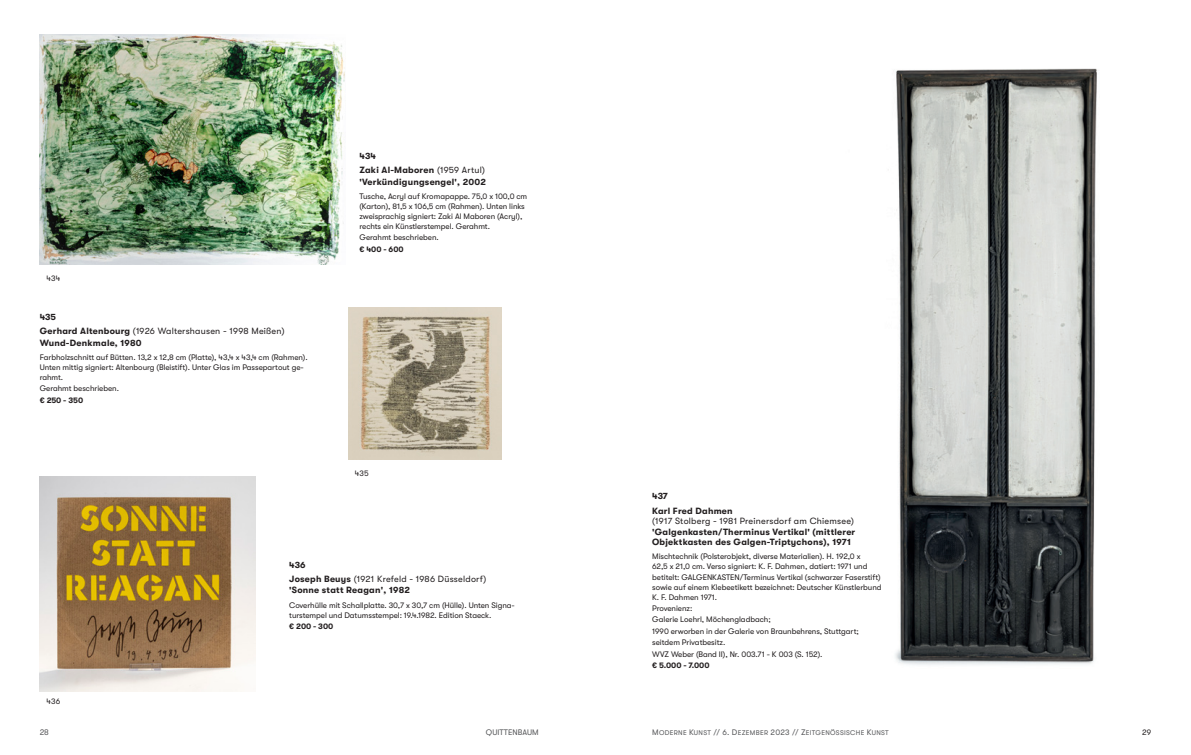
<style>
.page{position:relative;width:1191px;height:755px;background:#fff}
.page>*{position:absolute;margin:0;border:0;box-sizing:border-box;transform-origin:0 0}
.Objekt{font:700 9px/10px "GT Walsheim";letter-spacing:.025em;color:#231f20}
.Hersteller{font:9px/10px "GT Walsheim";letter-spacing:.025em;color:#231f20}
.Hersteller-2{font:700 9px "GT Walsheim";letter-spacing:.025em;color:#231f20}
.Fließ_neu{font:8px/10px "GT Walsheim";letter-spacing:-.005em;color:#231f20}
.Fließ_neu-2{font:700 8px "GT Walsheim";letter-spacing:-.005em;color:#231f20}
.t1{font:8px "GT Walsheim";letter-spacing:.005em;color:#57585a}
.t2{font:8px "GT Walsheim Regular SC850";color:#231f20}
.t3{font:6.8px "GT Walsheim Regular SC850";letter-spacing:.045em;color:#57585a}
.s1{font-weight:700}
.s2{font-weight:400}
.s3{font-size:8px}
.s4{font-family:"GT Walsheim";font-size:8px}
</style>
<div class="page">
<img style="left:895px;top:68px;width:202px;height:597px">
<img style="left:40px;top:34px;width:305px;height:230px">
<img style="left:348px;top:307px;width:154px;height:152px">
<img style="left:40px;top:476px;width:215px;height:215px">
<p class="Fließ_neu" style="left:47px;top:273px;width:15px">434</p>
<p class="Objekt" style="left:40px;top:311px;width:18px">435</p>
<p class="Hersteller" style="left:40px;top:326px;width:246px"><span class="s1">Gerhard Altenbourg</span> (1926 Waltershausen - 1998 Meißen)</p>
<p class="Objekt" style="left:40px;top:337px;width:103px">Wund-Denkmale, 1980</p>
<p class="Fließ_neu" style="left:40px;top:352px;width:269px">Farbholzschnitt auf Bütten. 13,2 x 12,8 cm (Platte), 43,4 x 43,4 cm (Rahmen).<br>Unten mittig signiert: Altenbourg (Bleistift). Unter Glas im Passepartout ge&shy;rahmt.</p>
<p class="Fließ_neu" style="left:40px;top:383px;width:81px">Gerahmt beschrieben.</p>
<p class="Fließ_neu-2" style="left:40px;top:395px;width:45px">€ 250 - 350</p>
<p class="Objekt" style="left:359px;top:151px;width:18px">434</p>
<p class="Hersteller-2" style="left:359px;top:165px;width:127px">Zaki Al-Maboren <span class="s2">(1959 Artul)</span></p>
<p class="Objekt" style="left:359px;top:176px;width:128px">'Verkündigungsengel', 2002</p>
<p class="Fließ_neu" style="left:359px;top:191px;width:169px">Tusche, Acryl auf Kromapappe. 75,0 x 100,0 cm (Karton), 81,5 x 106,5 cm (Rahmen). Unten links zweisprachig signiert: Zaki Al Maboren (Acryl), rechts ein Künstlerstempel. Gerahmt.</p>
<p class="Fließ_neu" style="left:359px;top:232px;width:81px">Gerahmt beschrieben.</p>
<p class="Fließ_neu-2" style="left:359px;top:244px;width:46px">€ 400 - 600</p>
<p class="Fließ_neu" style="left:355px;top:468px;width:15px">435</p>
<p class="Objekt" style="left:289px;top:559px;width:18px">436</p>
<p class="Hersteller" style="left:289px;top:573px;width:199px"><span class="s1">Joseph Beuys</span> (1921 Krefeld - 1986 Düsseldorf)</p>
<p class="Objekt" style="left:289px;top:584px;width:122px">'Sonne statt Reagan', 1982</p>
<p class="Fließ_neu" style="left:289px;top:599px;width:227px">Coverhülle mit Schallplatte. 30,7 x 30,7 cm (Hülle). Unten Signa&shy;turstempel und Datumsstempel: 19.4.1982. Edition Staeck.</p>
<p class="Fließ_neu-2" style="left:289px;top:621px;width:46px">€ 200 - 300</p>
<p class="Objekt" style="left:652px;top:491px;width:17px">437</p>
<p class="Hersteller" style="left:652px;top:505px;width:203px"><span class="s1">Karl Fred Dahmen<br></span>(1917 Stolberg - 1981 Preinersdorf am Chiemsee)</p>
<p class="Objekt" style="left:652px;top:526px;width:205px">'Galgenkasten/Therminus Vertikal' (mittlerer<br>Objektkasten des Galgen-Triptychons), 1971</p>
<p class="Fließ_neu" style="left:652px;top:551px;width:231px">Mischtechnik (Polsterobjekt, diverse Materialien). H. 192,0 x<br>62,5 x 21,0 cm. Verso signiert: K. F. Dahmen, datiert: 1971 und betitelt: GALGENKASTEN/Terminus Vertikal (schwarzer Faserstift) sowie auf einem Klebeetikett bezeichnet: Deutscher Künstlerbund K. F. Dahmen 1971.</p>
<p class="Fließ_neu" style="left:652px;top:602px;width:42px">Provenienz:</p>
<p class="Fließ_neu" style="left:652px;top:614px;width:120px">Galerie Loehrl, Möchengladbach;</p>
<p class="Fließ_neu" style="left:652px;top:625px;width:208px">1990 erworben in der Galerie von Braunbehrens, Stuttgart;</p>
<p class="Fließ_neu" style="left:652px;top:637px;width:75px">seitdem Privatbesitz.</p>
<p class="Fließ_neu" style="left:652px;top:648px;width:172px">WVZ Weber (Band II), Nr. 003.71 - K 003 (S. 152).</p>
<p class="Fließ_neu-2" style="left:652px;top:660px;width:59px">€ 5.000 - 7.000</p>
<p class="Fließ_neu" style="left:47px;top:695px;width:15px">436</p>
<p class="t1" style="left:40px;top:727px;width:11px">28</p>
<p class="t1" style="left:486px;top:727px;width:54px">QUITTENBAUM</p>
<p class="t3" style="left:652px;top:728px;width:238px"><span class="s3">M</span>ODERNE <span class="s3">K</span>UNST <span class="s4">// 6.</span> <span class="s3">D</span>EZEM BER <span class="s4">2023 //</span> <span class="s3">Z</span>EITGENÖSSISCHE <span class="s3">K</span>UNST</p>
<p class="t2" style="left:1142px;top:727px;width:11px">29</p>
</div>
